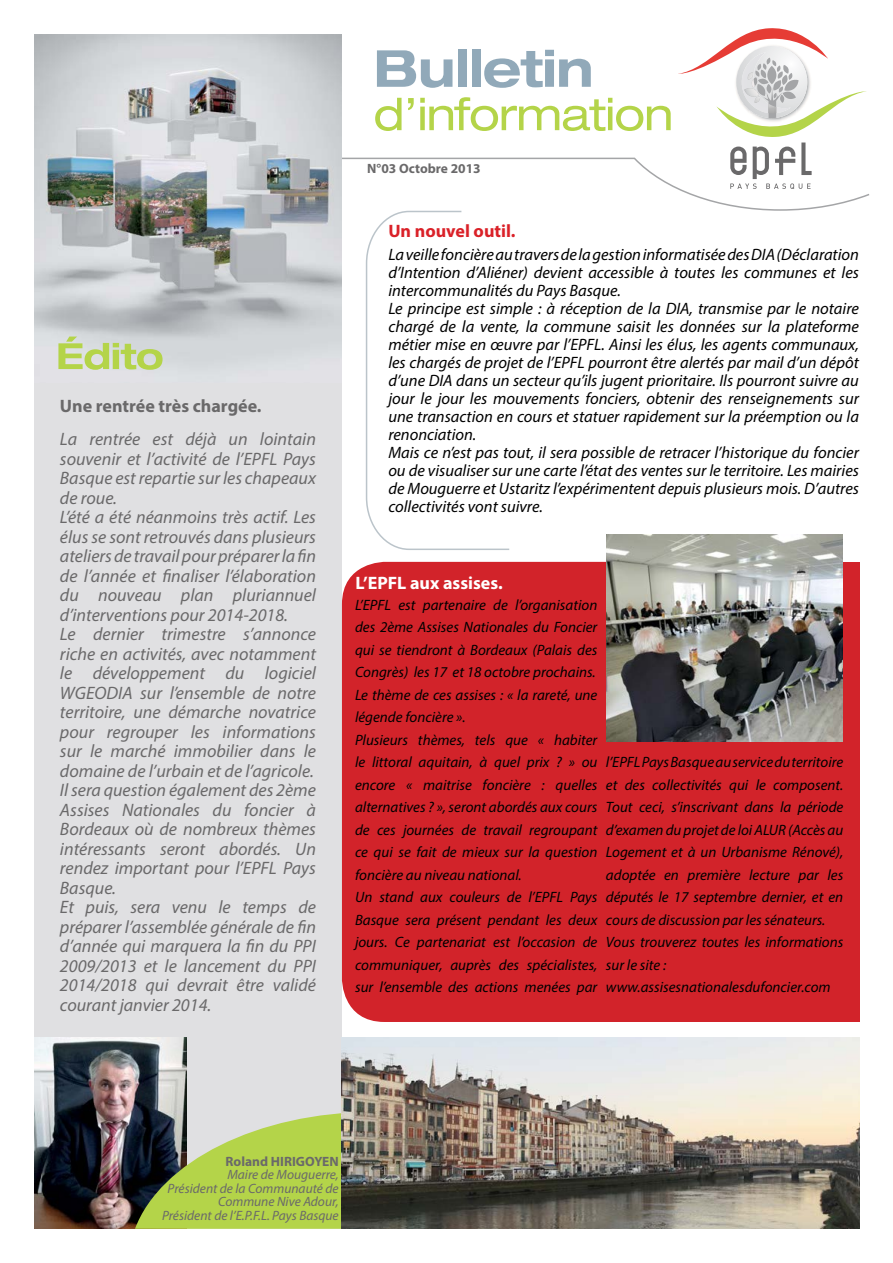
<style>
.page{position:relative;width:893px;height:1263px;background:#fff}
.page>*{position:absolute;margin:0;border:0;box-sizing:border-box;transform-origin:0 0}
.t1{font:italic 18px/19.5px "Myriad Pro";color:#6a696a}
.t2{font:700 18px "Myriad Pro";color:#6a696a}
.t3{font:700 18px "Myriad Pro";color:#fff}
.t4{font:700 18px "Myriad Pro";color:#da2128}
.t5{font:italic 16.5px/18px "Myriad Pro";color:#000}
.t6{font:italic 15px/22.5px "Myriad Pro";color:#000}
.t7{font:italic 13.5px/13.5px "Myriad Pro";color:#6a696a;text-align:right}
.t8{font:700 13.5px "Myriad Pro";color:#6a696a}
</style>
<div class="page">
<svg style="left:342px;top:28px;width:528px;height:183px"></svg>
<div style="left:34px;top:370px;width:308px;height:859px;background:#e0e0e2"></div>
<svg style="left:365px;top:210px;width:146px;height:340px"></svg>
<img style="left:34px;top:1038px;width:153px;height:191px">
<svg style="left:135px;top:1112px;width:207px;height:117px;background:#9fb657"></svg>
<img style="left:342px;top:1038px;width:518px;height:191px">
<img style="left:34px;top:34px;width:308px;height:336px">
<svg style="left:58px;top:337px;width:105px;height:33px;background:#c8d89d"></svg>
<div style="left:342px;top:562px;width:518px;height:460px;background:#d2232a;border-radius:43px"></div>
<img style="left:606px;top:535px;width:237px;height:206px">
<p class="t2" style="left:60px;top:394px;width:203px">Une rentrée très chargée.</p>
<p class="t1" style="left:60px;top:429px;width:257px">La rentrée est déjà un lointain souvenir et l’activité de l’EPFL Pays<br>Basque est repartie sur les chapeaux de roue.<br>L’été a été néanmoins très actif. Les élus se sont retrouvés dans plusieurs ateliers de travail pour préparer la fin de l’année et finaliser l’élaboration du nouveau plan pluriannuel d’interventions pour 2014-2018.<br>Le dernier trimestre s’annonce riche en activités, avec notamment le développement du logiciel<br>WGEODIA sur l’ensemble de notre territoire, une démarche novatrice pour regrouper les informations sur le marché immobilier dans le domaine de l’urbain et de l’agricole.<br>Il sera question également des 2ème<br>Assises Nationales du foncier à<br>Bordeaux où de nombreux thèmes intéressants seront abordés. Un rendez important pour l’EPFL Pays<br>Basque.<br>Et puis, sera venu le temps de préparer l’assemblée générale de fin d’année qui marquera la fin du PPI<br>2009/2013 et le lancement du PPI<br>2014/2018 qui devrait être validé courant janvier 2014.</p>
<p class="t8" style="left:367px;top:160px;width:115px">N°03 Octobre 2013</p>
<p class="t4" style="left:388px;top:219px;width:129px">Un nouvel outil.</p>
<p class="t5" style="left:388px;top:246px;width:472px">La veille foncière au travers de la gestion informatisée des DIA (Déclaration d’Intention d’Aliéner) devient accessible à toutes les communes et les intercommunalités du Pays Basque.<br>Le principe est simple : à réception de la DIA, transmise par le notaire chargé de la vente, la commune saisit les données sur la plateforme métier mise en œuvre par l’EPFL. Ainsi les élus, les agents communaux, les chargés de projet de l’EPFL pourront être alertés par mail d’un dépôt d’une DIA dans un secteur qu’ils jugent prioritaire. Ils pourront suivre au jour le jour les mouvements fonciers, obtenir des renseignements sur une transaction en cours et statuer rapidement sur la préemption ou la renonciation.<br>Mais ce n’est pas tout, il sera possible de retracer l’historique du foncier ou de visualiser sur une carte l’état des ventes sur le territoire. Les mairies de Mouguerre et Ustaritz l’expérimentent depuis plusieurs mois. D’autres collectivités vont suivre.</p>
<p class="t3" style="left:356px;top:571px;width:149px">L’EPFL aux assises.</p>
<p class="t6" style="left:355px;top:593px;width:244px">L’EPFL est partenaire de l’organisation des 2ème Assises Nationales du Foncier qui se tiendront à Bordeaux (Palais des Congrès) les 17 et 18 octobre prochains.<br>Le thème de ces assises : « la rareté, une légende foncière ».<br>Plusieurs thèmes, tels que « habiter le littoral aquitain, à quel prix ? » ou encore « maitrise foncière : quelles alternatives ? », seront abordés aux cours de ces journées de travail regroupant ce qui se fait de mieux sur la question foncière au niveau national.<br>Un stand aux couleurs de l’EPFL Pays Basque sera présent pendant les deux jours. Ce partenariat est l’occasion de communiquer, auprès des spécialistes, sur l’ensemble des actions menées par</p>
<p class="t6" style="left:606px;top:751px;width:239px">l’EPFL Pays Basque au service du territoire et des collectivités qui le composent.<br>Tout ceci, s’inscrivant dans la période d’examen du projet de loi ALUR (Accès au Logement et à un Urbanisme Rénové), adoptée en première lecture par les députés le 17 septembre dernier, et en cours de discussion par les sénateurs.<br>Vous trouverez toutes les informations sur le site : www.assisesnationalesdufoncier.com</p>
<p class="t8" style="left:226px;top:1152px;width:115px">Roland HIRIGOYEN</p>
<p class="t7" style="left:162px;top:1167px;width:178px">Maire de Mouguerre,<br>Président de la Communauté de<br>Commune Nive Adour,<br>Président de l’E.P.F.L. Pays Basque</p>
</div>
